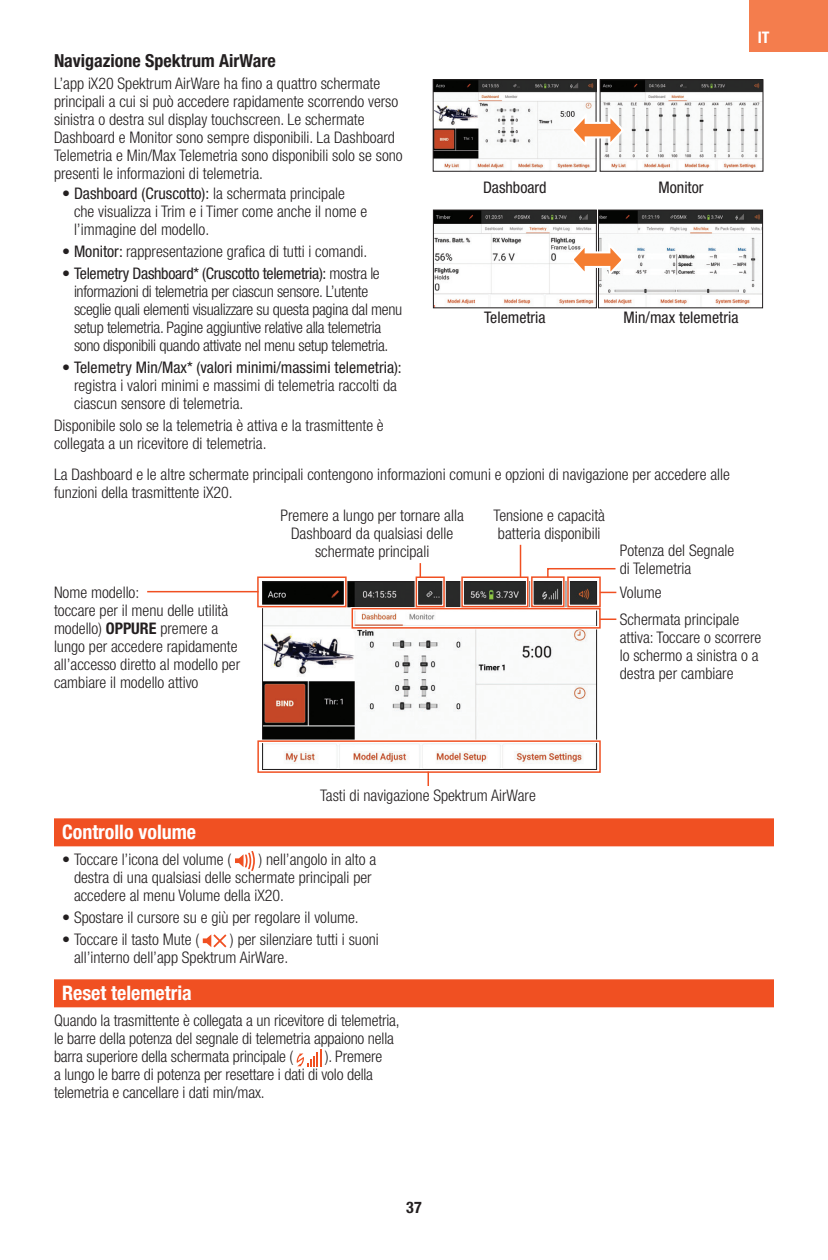
<style>
.page{position:relative;width:828px;height:1260px;background:#fff}
.page>*{position:absolute;margin:0;border:0;box-sizing:border-box;transform-origin:0 0}
.SPM_Header{font:700 condensed 20px "Helvetica Neue LT Std";color:#fff}
.SPM_Subhead{font:700 condensed 18px "Helvetica Neue LT Std";color:#231f20}
.SPM_Body{font:300 condensed 16px/18px "Helvetica Neue LT Std";color:#231f20}
.SPM_Body-2{font:300 condensed 16px/18px "Helvetica Neue LT Std";letter-spacing:-.02em;color:#231f20}
.body{font:300 condensed 16px/18px "Helvetica Neue LT Std";color:#231f20}
.SPM_Body-3{font:condensed 16px "Helvetica Neue LT Std";color:#231f20}
.t1{font:700 condensed 16px "Helvetica Neue LT Std";color:#231f20}
.t2{font:700 condensed 16px "Helvetica Neue LT Std";color:#fff}
.s1{font-weight:400}
.s2{font-weight:700}
</style>
<div class="page">
<div style="left:750px;top:0;width:78px;height:51px;background:#f47d4d"></div>
<img style="left:435px;top:212px;width:160px;height:94px">
<div style="left:433px;top:210px;width:164px;height:98px;border:1px solid #231f20"></div>
<img style="left:600px;top:212px;width:161px;height:93px">
<div style="left:598px;top:210px;width:165px;height:98px;border:1px solid #231f20"></div>
<img style="left:264px;top:583px;width:331px;height:185px">
<div style="left:262px;top:581px;width:335px;height:189px;border:1px solid #231f20"></div>
<div style="left:256px;top:576px;width:91px;height:32px;border:4px solid #fff"></div>
<div style="left:256px;top:740px;width:346px;height:34px;border:4px solid #fff"></div>
<div style="left:566px;top:576px;width:36px;height:32px;border:4px solid #fff"></div>
<div style="left:460px;top:576px;width:69px;height:32px;border:4px solid #fff"></div>
<div style="left:351px;top:607px;width:251px;height:22px;border:4px solid #fff"></div>
<div style="left:257px;top:576px;width:90px;height:31px;border:2px solid #f05022"></div>
<div style="left:257px;top:740px;width:344px;height:33px;border:2px solid #f05022"></div>
<div style="left:567px;top:576px;width:34px;height:31px;border:2px solid #f05022"></div>
<div style="left:461px;top:576px;width:68px;height:31px;border:2px solid #f05022"></div>
<div style="left:415px;top:576px;width:31px;height:32px;border:4px solid #fff"></div>
<hr style="left:147px;top:591px;width:111px;height:1px;background:#f05022">
<hr style="left:520px;top:545px;width:1px;height:32px;background:#f05022">
<svg style="left:420px;top:563px;width:1px;height:13px"></svg>
<svg style="left:428px;top:772px;width:1px;height:14px"></svg>
<svg style="left:600px;top:592px;width:16px;height:1px"></svg>
<svg style="left:601px;top:619px;width:15px;height:1px"></svg>
<div style="left:416px;top:576px;width:29px;height:31px;border:2px solid #f05022"></div>
<img style="left:435px;top:81px;width:160px;height:88px">
<div style="left:433px;top:79px;width:164px;height:93px;border:1px solid #231f20"></div>
<img style="left:602px;top:81px;width:159px;height:88px">
<div style="left:600px;top:79px;width:163px;height:93px;border:1px solid #231f20"></div>
<svg style="left:569px;top:113px;width:55px;height:34px"></svg>
<svg style="left:569px;top:242px;width:55px;height:35px"></svg>
<div style="left:530px;top:575px;width:36px;height:33px;border:4px solid #fff"></div>
<svg style="left:546px;top:568px;width:70px;height:11px"></svg>
<div style="left:531px;top:576px;width:34px;height:31px;border:2px solid #f05022"></div>
<div style="left:352px;top:608px;width:249px;height:21px;border:2px solid #f05022"></div>
<div style="left:54px;top:818px;width:720px;height:28px;background:#f05022"></div>
<svg style="left:235px;top:851px;width:20px;height:20px"></svg>
<svg style="left:203px;top:934px;width:23px;height:13px"></svg>
<div style="left:54px;top:979px;width:720px;height:28px;background:#f05022"></div>
<svg style="left:297px;top:1049px;width:25px;height:17px"></svg>
<p class="SPM_Subhead" style="left:54px;top:50px;width:223px">Navigazione Spektrum AirWare</p>
<p class="SPM_Body" style="left:54px;top:74px;width:350px">L’app iX20 Spektrum AirWare ha fino a quattro schermate principali a cui si può accedere rapidamente scorrendo verso sinistra o destra sul display touchscreen. Le schermate Dashboard e Monitor sono sempre disponibili. La Dashboard Telemetria e Min/Max Telemetria sono disponibili solo se sono presenti le informazioni di telemetria.</p>
<p class="SPM_Body" style="left:74px;top:184px;width:295px;text-indent:-12px"><span class="s1">• Dashboard (Cruscotto):</span> la schermata principale che visualizza i Trim e i Timer come anche il nome e l’immagine del modello.</p>
<p class="SPM_Body" style="left:62px;top:242px;width:307px"><span class="s1">• Monitor:</span> rappresentazione grafica di tutti i comandi.</p>
<p class="SPM_Body-2" style="left:74px;top:264px;width:330px;text-indent:-12px"><span class="s1">• Telemetry Dashboard* (Cruscotto telemetria):</span> mostra le informazioni di telemetria per ciascun sensore. L’utente sceglie quali elementi visualizzare su questa pagina dal menu setup telemetria. Pagine aggiuntive relative alla telemetria sono disponibili quando attivate nel menu setup telemetria.</p>
<p class="SPM_Body" style="left:74px;top:358px;width:329px;text-indent:-12px"><span class="s1">• Telemetry Min/Max* (valori minimi/massimi telemetria): </span>registra i valori minimi e massimi di telemetria raccolti da ciascun sensore di telemetria.</p>
<p class="body" style="left:54px;top:416px;width:331px">Disponibile solo se la telemetria è attiva e la trasmittente è collegata a un ricevitore di telemetria.</p>
<p class="SPM_Body" style="left:54px;top:466px;width:677px">La Dashboard e le altre schermate principali contengono informazioni comuni e opzioni di navigazione per accedere alle funzioni della trasmittente iX20.</p>
<p class="SPM_Body-3" style="left:483px;top:178px;width:65px">Dashboard</p>
<p class="SPM_Body-3" style="left:659px;top:178px;width:47px">Monitor</p>
<p class="SPM_Body-3" style="left:624px;top:308px;width:116px">Min/max telemetria</p>
<p class="SPM_Body-3" style="left:484px;top:308px;width:63px">Telemetria</p>
<p class="t2" style="left:758px;top:28px;width:13px">IT</p>
<p class="SPM_Body" style="left:493px;top:507px;width:113px">Tensione e capacità batteria disponibili</p>
<p class="SPM_Body" style="left:281px;top:507px;width:185px;text-align:center">Premere a lungo per tornare alla<br>Dashboard da qualsiasi delle schermate principali</p>
<p class="SPM_Body" style="left:620px;top:541px;width:116px">Potenza del Segnale di Telemetria</p>
<p class="SPM_Body" style="left:620px;top:610px;width:143px">Schermata principale attiva: Toccare o scorrere lo schermo a sinistra o a destra per cambiare</p>
<p class="SPM_Body" style="left:54px;top:583px;width:188px">Nome modello:<br>toccare per il menu delle utilità modello) <span class="s2">OPPURE</span> premere a lungo per accedere rapidamente all’accesso diretto al modello per cambiare il modello attivo</p>
<p class="SPM_Body" style="left:620px;top:583px;width:43px">Volume</p>
<p class="SPM_Body" style="left:320px;top:786px;width:217px">Tasti di navigazione Spektrum AirWare</p>
<p class="SPM_Header" style="left:62px;top:820px;width:136px">Controllo volume</p>
<p class="SPM_Body" style="left:62px;top:851px;width:171px">• Toccare l’icona del volume (</p>
<p class="SPM_Body" style="left:74px;top:851px;width:304px;text-indent:185px">) nell’angolo in alto a destra di una qualsiasi delle schermate principali per accedere al menu Volume della iX20.</p>
<p class="SPM_Body" style="left:62px;top:909px;width:298px">• Spostare il cursore su e giù per regolare il volume.</p>
<p class="SPM_Body" style="left:62px;top:931px;width:138px">• Toccare il tasto Mute (</p>
<p class="SPM_Body" style="left:74px;top:931px;width:306px;text-indent:156px">) per silenziare tutti i suoni all’interno dell’app Spektrum AirWare.</p>
<p class="SPM_Header" style="left:62px;top:981px;width:131px">Reset telemetria</p>
<p class="SPM_Body" style="left:54px;top:1012px;width:347px">Quando la trasmittente è collegata a un ricevitore di telemetria, le barre della potenza del segnale di telemetria appaiono nella barra superiore della schermata principale (</p>
<p class="SPM_Body" style="left:54px;top:1048px;width:330px;text-indent:271px">). Premere a lungo le barre di potenza per resettare i dati di volo della telemetria e cancellare i dati min/max.</p>
<p class="t1" style="left:406px;top:1198px;width:17px">37</p>
</div>
